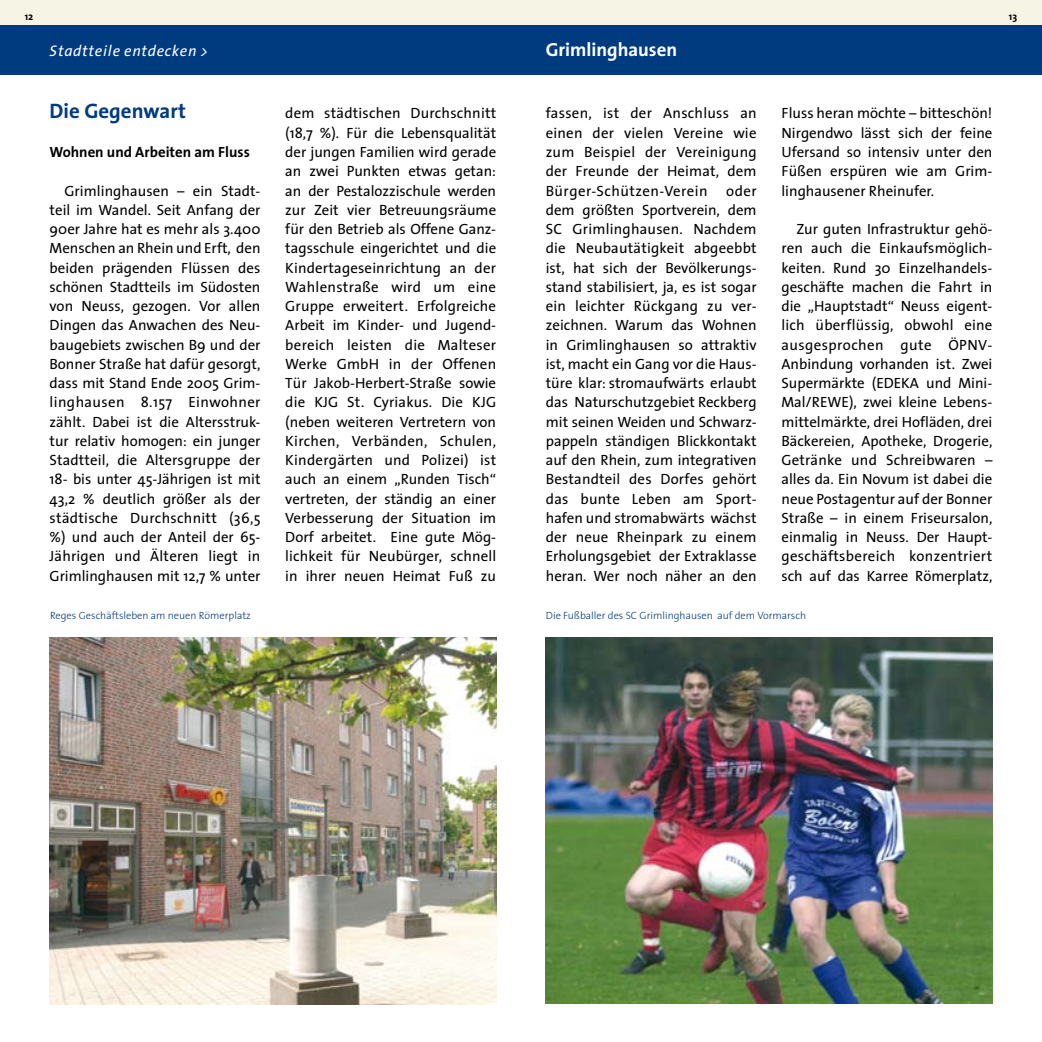
<style>
.page{position:relative;width:1042px;height:1042px;background:#fff}
.page>*{position:absolute;margin:0;border:0;box-sizing:border-box;transform-origin:0 0}
.t1{font:700 21px "Thesis Sans";color:#003b7f}
.t2{font:700 18.9px "Thesis Sans";color:#fff}
.t3{font:italic 15.4px "Thesis Sans";color:#fff}
.t4{font:14.88px/19.2px "Thesis Sans";color:#000;text-align:justify}
.t5{font:700 14.88px "Thesis Sans";color:#000}
.t6{font:300 10.5px "Thesis Sans";color:#003b7f}
.t7{font:700 10.5px "Thesis Sans";color:#000}
</style>
<div class="page">
<div style="left:0;top:0;width:521px;height:25px;background:#f6f4e5"></div>
<div style="left:0;top:25px;width:521px;height:49px;background:#003b7f"></div>
<div style="left:521px;top:0;width:521px;height:25px;background:#f6f4e5"></div>
<div style="left:521px;top:25px;width:521px;height:49px;background:#003b7f"></div>
<img style="left:546px;top:638px;width:446px;height:365px">
<img style="left:50px;top:638px;width:446px;height:366px">
<p class="t7" style="left:25px;top:10px;width:7px">12</p>
<p class="t3" style="left:50px;top:43px;width:160px">Stadtteile entdecken &gt;</p>
<h1 class="t1" style="left:50px;top:100px;width:138px">Die Gegenwart</h1>
<p class="t5" style="left:50px;top:144px;width:202px">Wohnen und Arbeiten am Fluss</p>
<p class="t4" style="left:50px;top:182px;width:212px;text-indent:15px">Grimlinghausen – ein Stadt&shy;teil im Wandel. Seit Anfang der 90er Jahre hat es mehr als 3.400<br>Menschen an Rhein und Erft, den beiden prägenden Flüssen des schönen Stadtteils im Südosten von Neuss, gezogen. Vor allen Dingen das Anwachen des Neu&shy;baugebiets zwischen B9 und der Bonner Straße hat dafür gesorgt, dass mit Stand Ende 2005 Grim&shy;linghausen 8.157 Einwohner zählt. Dabei ist die Altersstruk&shy;tur relativ homogen: ein junger Stadtteil, die Altersgruppe der 18- bis unter 45-Jährigen ist mit 43,2 % deutlich größer als der städtische Durchschnitt (36,5 %) und auch der Anteil der 65- Jährigen und Älteren liegt in Grimlinghausen mit 12,7 % unter</p>
<p class="t6" style="left:50px;top:610px;width:202px">Reges Geschäftsleben am neuen Römerplatz</p>
<p class="t4" style="left:285px;top:105px;width:212px">dem städtischen Durchschnitt (18,7 %). Für die Lebensqualität der jungen Familien wird gerade an zwei Punkten etwas getan: an der Pestalozzischule werden zur Zeit vier Betreuungsräume für den Betrieb als Offene Ganz&shy;tagsschule eingerichtet und die Kindertageseinrichtung an der Wahlenstraße wird um eine Gruppe erweitert. Erfolgreiche Arbeit im Kinder- und Jugend&shy;bereich leisten die Malteser Werke GmbH in der Offenen Tür Jakob-Herbert-Straße sowie die KJG St. Cyriakus. Die KJG (neben weiteren Vertretern von Kirchen, Verbänden, Schulen, Kindergärten und Polizei) ist auch an einem „Runden Tisch“ vertreten, der ständig an einer Verbesserung der Situation im Dorf arbeitet. Eine gute Mög&shy;lichkeit für Neubürger, schnell in ihrer neuen Heimat Fuß zu</p>
<p class="t2" style="left:546px;top:39px;width:133px">Grimlinghausen</p>
<p class="t7" style="left:1009px;top:10px;width:7px">13</p>
<p class="t4" style="left:546px;top:105px;width:212px">fassen, ist der Anschluss an einen der vielen Vereine wie zum Beispiel der Vereinigung der Freunde der Heimat, dem Bürger-Schützen-Verein oder dem größten Sportverein, dem SC Grimlinghausen. Nachdem die Neubautätigkeit abgeebbt ist, hat sich der Bevölkerungs&shy;stand stabilisiert, ja, es ist sogar ein leichter Rückgang zu ver&shy;zeichnen. Warum das Wohnen in Grimlinghausen so attraktiv ist, macht ein Gang vor die Haus&shy;türe klar: stromaufwärts erlaubt das Naturschutzgebiet Reckberg mit seinen Weiden und Schwarz&shy;pappeln ständigen Blickkontakt auf den Rhein, zum integrativen Bestandteil des Dorfes gehört das bunte Leben am Sport&shy;hafen und stromabwärts wächst der neue Rheinpark zu einem Erholungsgebiet der Extraklasse heran. Wer noch näher an den</p>
<p class="t4" style="left:781px;top:105px;width:212px">Fluss heran möchte – bitteschön!<br>Nirgendwo lässt sich der feine Ufersand so intensiv unter den Füßen erspüren wie am Grim&shy;linghausener Rheinufer.</p>
<p class="t4" style="left:781px;top:220px;width:212px;text-indent:15px">Zur guten Infrastruktur gehö&shy;ren auch die Einkaufsmöglich&shy;keiten. Rund 30 Einzelhandels&shy;geschäfte machen die Fahrt in die „Hauptstadt“ Neuss eigent&shy;lich überflüssig, obwohl eine ausgesprochen gute ÖPNV-Anbindung vorhanden ist. Zwei Supermärkte (EDEKA und Mini-Mal/REWE), zwei kleine Lebens&shy;mittelmärkte, drei Hofläden, drei Bäckereien, Apotheke, Drogerie, Getränke und Schreibwaren – alles da. Ein Novum ist dabei die neue Postagentur auf der Bonner Straße – in einem Friseursalon, einmalig in Neuss. Der Haupt&shy;geschäftsbereich konzentriert sch auf das Karree Römerplatz,</p>
<p class="t6" style="left:546px;top:610px;width:262px">Die Fußballer des SC Grimlinghausen auf dem Vormarsch</p>
</div>
